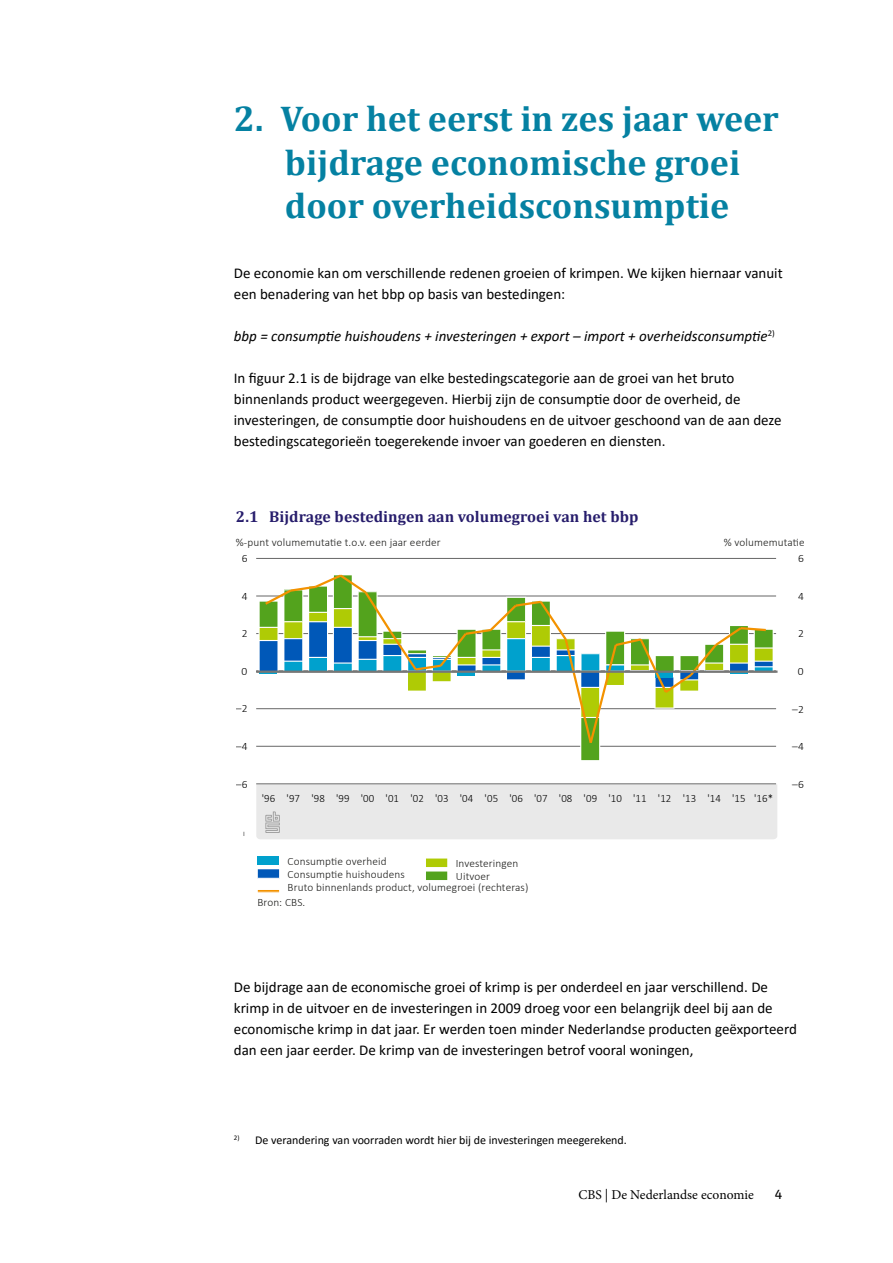
<style>
.page{position:relative;width:893px;height:1263px;background:#fff}
.page>*{position:absolute;margin:0;border:0;box-sizing:border-box;transform-origin:0 0}
.t1{font:700 36px/43.2px "Cambria";color:#0581a2;text-align:center}
.t2{font:700 15.75px "Cambria";letter-spacing:.005em;color:#271d6c}
.t3{font:15px/21px "Calibri";color:#000}
.t4{font:italic 15px "Calibri";color:#000}
.t5{font:13.5px "Minion Pro";color:#000}
.t6{font:13.5px "Akko Pro";color:#000}
.t7{font:12px "Calibri";color:#000}
.t8{font:300 11.25px/13px "Calibri";letter-spacing:.01em;color:#1d1d1b}
.t9{font:300 11.25px "Calibri";letter-spacing:.01em;color:#000;scale:.96 1}
.t10{font:300 11.25px "Calibri";letter-spacing:.01em;color:#000}
</style>
<div class="page">
<div style="left:256px;top:784px;width:521px;height:55px;background:#e9e9e9"></div>
<hr style="left:256px;top:783px;width:520px;height:1px;background:#666">
<hr style="left:256px;top:746px;width:520px;height:1px;background:#666">
<hr style="left:256px;top:708px;width:520px;height:1px;background:#666">
<hr style="left:256px;top:633px;width:520px;height:1px;background:#666">
<hr style="left:256px;top:596px;width:520px;height:1px;background:#666">
<hr style="left:256px;top:558px;width:520px;height:1px;background:#666">
<svg style="left:259px;top:574px;width:515px;height:187px"></svg>
<hr style="left:256px;top:670px;width:521px;height:3px;background:#777776">
<div style="left:258px;top:856px;width:21px;height:9px;background:#00a1cd"></div>
<svg style="left:257px;top:869px;width:23px;height:10px"></svg>
<svg style="left:426px;top:858px;width:22px;height:22px"></svg>
<hr style="left:258px;top:890px;width:21px;height:2px;background:#f39200">
<h1 class="t1" style="left:234px;top:97px;width:546px">2. Voor het eerst in zes jaar weer bijdrage economische groei<br>door overheidsconsumptie</h1>
<p class="t3" style="left:234px;top:262px;width:550px">De economie kan om verschillende redenen groeien of krimpen. We kijken hiernaar vanuit een benadering van het bbp op basis van bestedingen:</p>
<p class="t4" style="left:234px;top:326px;width:542px">bbp = consumptie huishoudens + investeringen + export – import + overheidsconsumptie<sup>2)</sup></p>
<p class="t3" style="left:234px;top:367px;width:549px">In figuur 2.1 is de bijdrage van elke bestedingscategorie aan de groei van het bruto binnenlands product weergegeven. Hierbij zijn de consumptie door de overheid, de investeringen, de consumptie door huishoudens en de uitvoer geschoond van de aan deze bestedingscategorieën toegerekende invoer van goederen en diensten.</p>
<p class="t2" style="left:236px;top:507px;width:404px">2.1 Bijdrage bestedingen aan volumegroei van het bbp</p>
<p class="t8" style="left:236px;top:536px;width:206px">%-punt volumemutatie t.o.v. een jaar eerder</p>
<p class="t8" style="left:724px;top:536px;width:82px">% volumemutatie</p>
<p class="t10" style="left:242px;top:551px;width:7px">6</p>
<p class="t10" style="left:798px;top:552px;width:7px">6</p>
<p class="t10" style="left:242px;top:589px;width:7px">4</p>
<p class="t10" style="left:798px;top:589px;width:7px">4</p>
<p class="t10" style="left:242px;top:626px;width:7px">2</p>
<p class="t10" style="left:798px;top:627px;width:7px">2</p>
<p class="t10" style="left:241px;top:664px;width:7px">0</p>
<p class="t10" style="left:798px;top:664px;width:7px">0</p>
<p class="t10" style="left:236px;top:702px;width:13px">–2</p>
<p class="t10" style="left:792px;top:702px;width:13px">–2</p>
<p class="t10" style="left:236px;top:739px;width:13px">–4</p>
<p class="t10" style="left:792px;top:739px;width:13px">–4</p>
<p class="t10" style="left:236px;top:777px;width:13px">–6</p>
<p class="t10" style="left:792px;top:777px;width:13px">–6</p>
<p class="t9" style="left:262px;top:792px;width:534px">'96 '97 '98 '99 '00 '01 '02 '03 '04 '05 '06 '07 '08 '09 '10 '11 '12 '13 '14 '15 '16*</p>
<p class="t8" style="left:288px;top:854px;width:119px">Consumptie overheid<br>Consumptie huishoudens</p>
<p class="t8" style="left:456px;top:856px;width:64px">Investeringen<br>Uitvoer</p>
<p class="t8" style="left:257px;top:880px;width:273px;line-height:15.1px;text-indent:30px">Bruto binnenlands product, volumegroei (rechteras)<br>Bron: CBS.</p>
<p class="t3" style="left:234px;top:976px;width:564px">De bijdrage aan de economische groei of krimp is per onderdeel en jaar verschillend. De krimp in de uitvoer en de investeringen in 2009 droeg voor een belangrijk deel bij aan de economische krimp in dat jaar. Er werden toen minder Nederlandse producten geëxporteerd dan een jaar eerder. De krimp van de investeringen betrof vooral woningen,</p>
<p class="t7" style="left:234px;top:1132px;width:395px"><sup>2)</sup> De verandering van voorraden wordt hier bij de investeringen meegerekend.</p>
<p class="t5" style="left:578px;top:1186px;width:177px">CBS | De Nederlandse economie</p>
<p class="t6" style="left:775px;top:1186px;width:9px">4</p>
</div>
